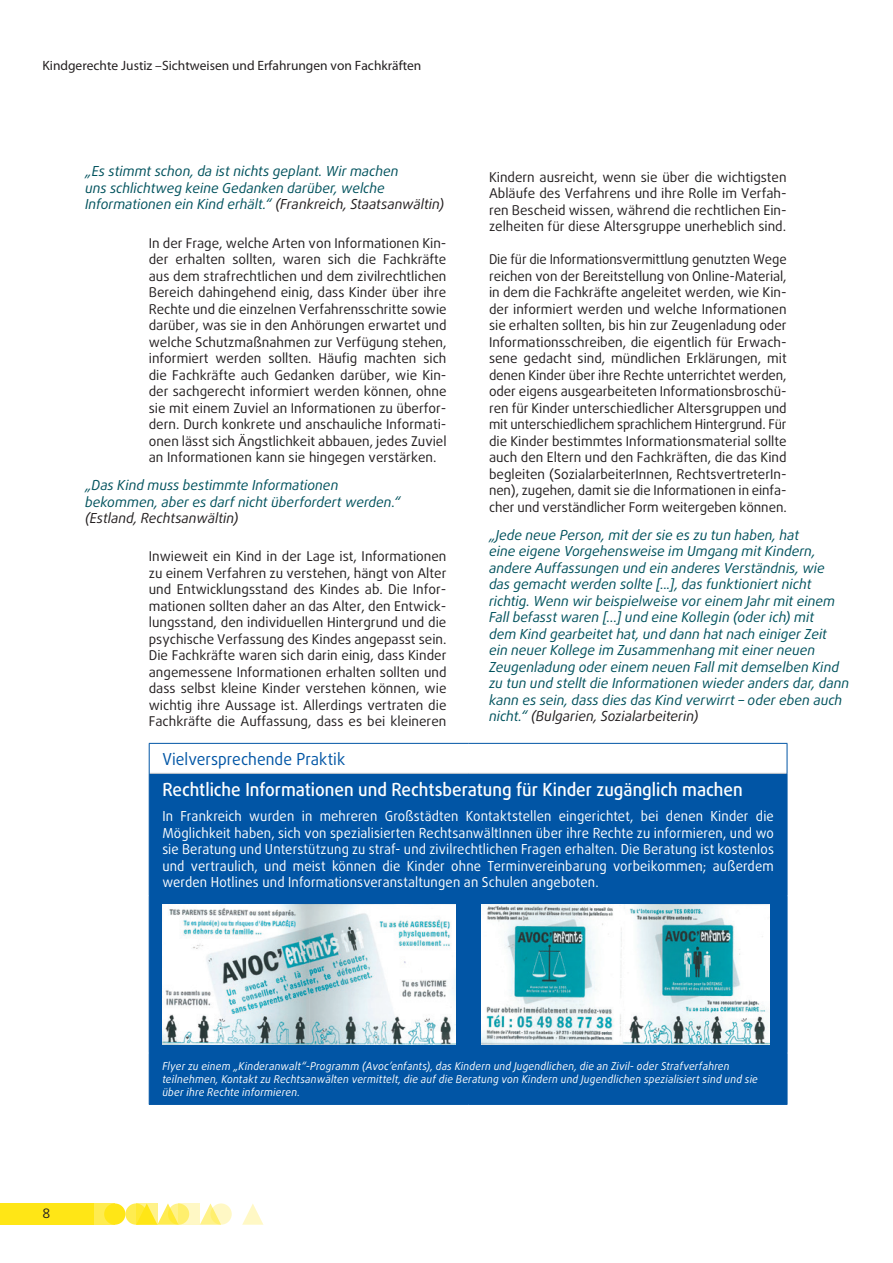
<style>
.page{position:relative;width:893px;height:1263px;background:#fff}
.page>*{position:absolute;margin:0;border:0;box-sizing:border-box;transform-origin:0 0}
.PROMISING_title{font:500 18px "Daxline Pro";color:#fff;scale:.95 1}
.PROMISING_super{font:16.5px "Daxline Pro";color:#0155a5;scale:.95 1}
.quote_body{font:italic 13.8px/16.5px "Daxline Pro";color:#00525d}
.PROMISING_body{font:13.8px/16.5px "Daxline Pro";letter-spacing:.01em;color:#fff;text-align:justify;scale:.95 1}
.text_body{font:13.5px/16.5px "Daxline Pro";color:#231f20;text-align:justify}
.t1{font:13.5px "Myriad Pro";color:#231f20}
.PROMISING_more_info{font:italic 10.8px/12.9px "Daxline Pro";letter-spacing:.02em;color:#fff;scale:.95 1}
.s1{color:#231f20}
</style>
<div class="page">
<svg style="left:125px;top:1203px;width:22px;height:22px"></svg>
<div style="left:94px;top:1203px;width:21px;height:22px;background:#ffec50"></div>
<div style="left:0;top:1203px;width:94px;height:22px;background:#ffe616"></div>
<svg style="left:200px;top:1203px;width:18px;height:22px"></svg>
<svg style="left:242px;top:1204px;width:21px;height:21px"></svg>
<div style="left:104px;top:1203px;width:21px;height:22px;background:#ffe616;border-radius:50%"></div>
<svg style="left:157px;top:1203px;width:18px;height:22px"></svg>
<svg style="left:168px;top:1203px;width:21px;height:22px"></svg>
<svg style="left:210px;top:1203px;width:22px;height:22px"></svg>
<svg style="left:136px;top:1203px;width:21px;height:22px"></svg>
<svg style="left:179px;top:1203px;width:21px;height:22px"></svg>
<div style="left:150px;top:774px;width:637px;height:330px;background:#0155a5"></div>
<hr style="left:150px;top:773px;width:318px;height:1px;background:#c7c8ca">
<hr style="left:468px;top:773px;width:319px;height:1px;background:#c7c8ca">
<hr style="left:149px;top:743px;width:319px;height:1px;background:#0155a5">
<svg style="left:149px;top:744px;width:1px;height:29px"></svg>
<hr style="left:468px;top:743px;width:319px;height:1px;background:#0155a5">
<svg style="left:787px;top:744px;width:1px;height:29px"></svg>
<hr style="left:149px;top:773px;width:1px;height:122px;background:#0155a5">
<hr style="left:787px;top:773px;width:1px;height:122px;background:#0155a5">
<hr style="left:149px;top:895px;width:319px;height:1px;background:#0155a5">
<hr style="left:149px;top:896px;width:1px;height:157px;background:#0155a5">
<hr style="left:468px;top:895px;width:319px;height:1px;background:#0155a5">
<hr style="left:468px;top:896px;width:1px;height:157px;background:#0155a5">
<hr style="left:787px;top:896px;width:1px;height:157px;background:#0155a5">
<hr style="left:149px;top:1053px;width:319px;height:1px;background:#0155a5">
<hr style="left:149px;top:1053px;width:1px;height:51px;background:#0155a5">
<hr style="left:468px;top:1053px;width:319px;height:1px;background:#0155a5">
<hr style="left:787px;top:1053px;width:1px;height:51px;background:#0155a5">
<hr style="left:149px;top:1104px;width:319px;height:1px;background:#0155a5">
<hr style="left:468px;top:1104px;width:319px;height:1px;background:#0155a5">
<img style="left:163px;top:904px;width:292px;height:140px">
<img style="left:481px;top:904px;width:289px;height:140px">
<p class="t1" style="left:43px;top:57px;width:380px">Kindgerechte Justiz –Sichtweisen und Erfahrungen von Fachkräften</p>
<p class="quote_body" style="left:85px;top:163px;width:361px">„Es stimmt schon, da ist nichts geplant. Wir machen<br>uns schlichtweg keine Gedanken darüber, welche<br>Informationen ein Kind erhält.“ <span class="s1">(Frankreich, Staatsanwältin)</span></p>
<p class="text_body" style="left:149px;top:235px;width:299px">In der Frage, welche Arten von Informationen Kin&shy;der erhalten sollten, waren sich die Fachkräfte aus dem strafrechtlichen und dem zivilrechtlichen Bereich dahingehend einig, dass Kinder über ihre Rechte und die einzelnen Verfahrensschritte sowie darüber, was sie in den Anhörungen erwartet und welche Schutzmaßnahmen zur Verfügung stehen, informiert werden sollten. Häufig machten sich die Fachkräfte auch Gedanken darüber, wie Kin&shy;der sachgerecht informiert werden können, ohne sie mit einem Zuviel an Informationen zu überfor&shy;dern. Durch konkrete und anschauliche Informati&shy;onen lässt sich Ängstlichkeit abbauen, jedes Zuviel an Informationen kann sie hingegen verstärken.</p>
<p class="quote_body" style="left:85px;top:477px;width:317px">„Das Kind muss bestimmte Informationen bekommen, aber es darf nicht überfordert werden.“ <span class="s1">(Estland, Rechtsanwältin)</span></p>
<p class="text_body" style="left:149px;top:548px;width:299px">Inwieweit ein Kind in der Lage ist, Informationen zu einem Verfahren zu verstehen, hängt von Alter und Entwicklungsstand des Kindes ab. Die Infor&shy;mationen sollten daher an das Alter, den Entwick&shy;lungsstand, den individuellen Hintergrund und die psychische Verfassung des Kindes angepasst sein.<br>Die Fachkräfte waren sich darin einig, dass Kinder angemessene Informationen erhalten sollten und dass selbst kleine Kinder verstehen können, wie wichtig ihre Aussage ist. Allerdings vertraten die Fachkräfte die Auffassung, dass es bei kleineren</p>
<p class="text_body" style="left:489px;top:169px;width:299px">Kindern ausreicht, wenn sie über die wichtigsten Abläufe des Verfahrens und ihre Rolle im Verfah&shy;ren Bescheid wissen, während die rechtlichen Ein&shy;zelheiten für diese Altersgruppe unerheblich sind.</p>
<p class="text_body" style="left:489px;top:251px;width:299px">Die für die Informationsvermittlung genutzten Wege reichen von der Bereitstellung von Online-Material, in dem die Fachkräfte angeleitet werden, wie Kin&shy;der informiert werden und welche Informationen sie erhalten sollten, bis hin zur Zeugenladung oder Informationsschreiben, die eigentlich für Erwach&shy;sene gedacht sind, mündlichen Erklärungen, mit denen Kinder über ihre Rechte unterrichtet werden, oder eigens ausgearbeiteten Informationsbroschü&shy;ren für Kinder unterschiedlicher Altersgruppen und mit unterschiedlichem sprachlichem Hintergrund. Für die Kinder bestimmtes Informationsmaterial sollte auch den Eltern und den Fachkräften, die das Kind begleiten (SozialarbeiterInnen, RechtsvertreterIn&shy;nen), zugehen, damit sie die Informationen in einfa&shy;cher und verständlicher Form weitergeben können.</p>
<p class="quote_body" style="left:489px;top:527px;width:362px">„Jede neue Person, mit der sie es zu tun haben, hat<br>eine eigene Vorgehensweise im Umgang mit Kindern, andere Auffassungen und ein anderes Verständnis, wie<br>das gemacht werden sollte [...], das funktioniert nicht richtig. Wenn wir beispielweise vor einem Jahr mit einem Fall befasst waren […] und eine Kollegin (oder ich) mit<br>dem Kind gearbeitet hat, und dann hat nach einiger Zeit ein neuer Kollege im Zusammenhang mit einer neuen Zeugenladung oder einem neuen Fall mit demselben Kind zu tun und stellt die Informationen wieder anders dar, dann kann es sein, dass dies das Kind verwirrt – oder eben auch nicht.“ <span class="s1">(Bulgarien, Sozialarbeiterin)</span></p>
<p class="PROMISING_super" style="left:162px;top:748px;width:194px">Vielversprechende Praktik</p>
<p class="PROMISING_title" style="left:162px;top:777px;width:613px">Rechtliche Informationen und Rechtsberatung für Kinder zugänglich machen</p>
<p class="PROMISING_body" style="left:162px;top:808px;width:645px">In Frankreich wurden in mehreren Großstädten Kontaktstellen eingerichtet, bei denen Kinder die Möglichkeit haben, sich von spezialisierten RechtsanwältInnen über ihre Rechte zu informieren, und wo sie Beratung und Unterstützung zu straf- und zivilrechtlichen Fragen erhalten. Die Beratung ist kostenlos und vertraulich, und meist können die Kinder ohne Terminvereinbarung vorbeikommen; außerdem werden Hotlines und Informationsveranstaltungen an Schulen angeboten.</p>
<p class="text_body" style="left:43px;top:1205px;width:9px">8</p>
<p class="PROMISING_more_info" style="left:162px;top:1060px;width:628px">Flyer zu einem „Kinderanwalt“-Programm (Avoc’enfants), das Kindern und Jugendlichen, die an Zivil- oder Strafverfahren teilnehmen, Kontakt zu Rechtsanwälten vermittelt, die auf die Beratung von Kindern und Jugendlichen spezialisiert sind und sie über ihre Rechte informieren.</p>
</div>
